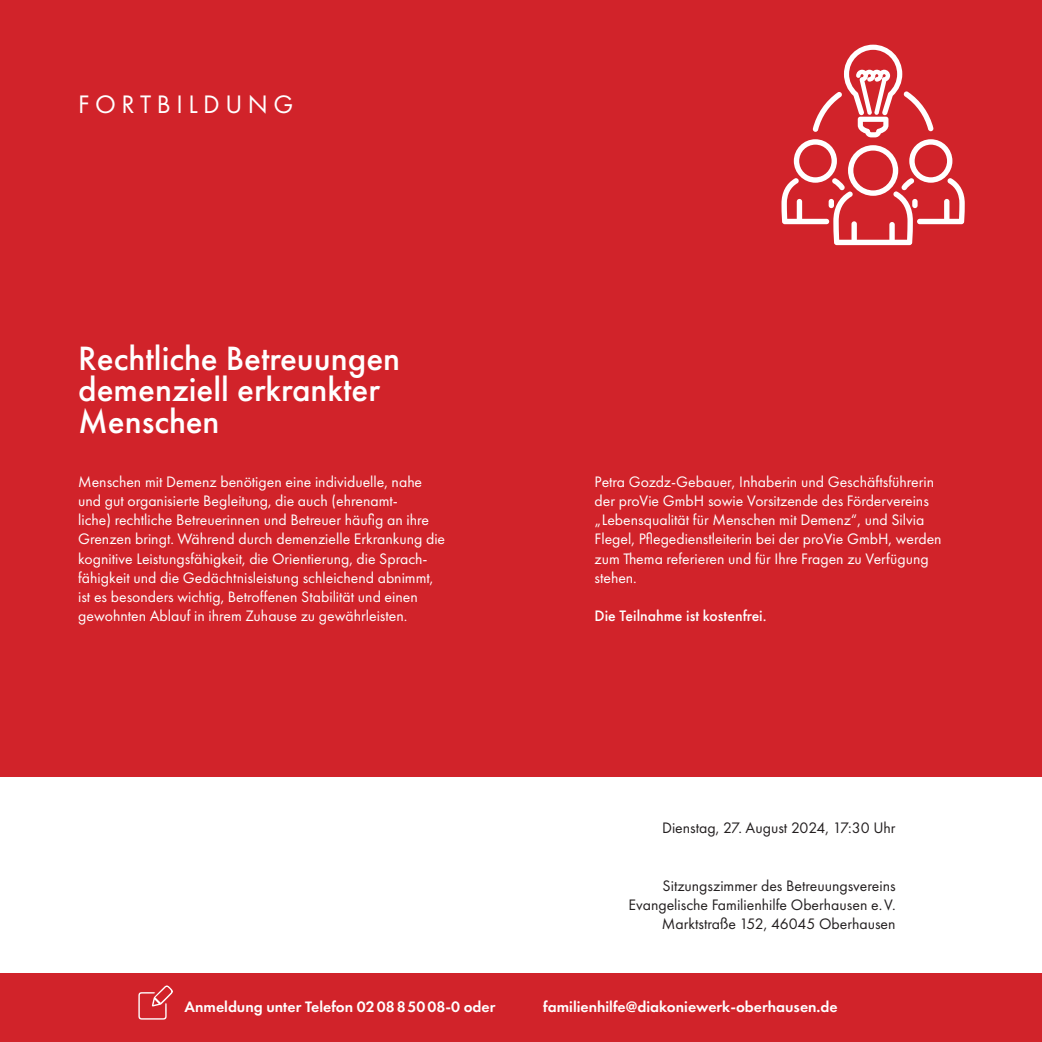
<style>
.page{position:relative;width:1042px;height:1042px;background:#fff}
.page>*{position:absolute;margin:0;border:0;box-sizing:border-box;transform-origin:0 0}
.t1{font:500 35px/31.5px "Futura PT";color:#fff}
.t2{font:26.25px "Futura PT";letter-spacing:.21em;color:#fff}
.t3{font:15.75px/19.2px "Futura PT";color:#fff}
.t4{font:15.75px/19.2px "Futura PT";color:#231f20;text-align:right}
.t5{font:600 15.75px "Futura PT";color:#fff}
.t6{font:500 15.75px "Futura PT";color:#fff}
</style>
<div class="page">
<div style="left:0;top:0;width:1042px;height:776px;background:#d1232a"></div>
<div style="left:0;top:974px;width:1042px;height:68px;background:#d1232a"></div>
<svg style="left:138px;top:985px;width:35px;height:34px"></svg>
<svg style="left:781px;top:45px;width:184px;height:200px"></svg>
<h2 class="t2" style="left:78px;top:88px;width:217px">FORTBILDUNG</h2>
<h1 class="t1" style="left:78px;top:342px;width:324px">Rechtliche Betreuungen demenziell erkrankter<br>Menschen</h1>
<p class="t3" style="left:78px;top:472px;width:368px">Menschen mit Demenz benötigen eine individuelle, nahe und gut organisierte Begleitung, die auch (ehrenamt-<br>liche) rechtliche Betreuerinnen und Betreuer häufig an ihre Grenzen bringt. Während durch demenzielle Erkrankung die kognitive Leistungsfähigkeit, die Orientierung, die Sprach&shy;fähigkeit und die Gedächtnisleistung schleichend abnimmt, ist es besonders wichtig, Betroffenen Stabilität und einen gewohnten Ablauf in ihrem Zuhause zu gewährleisten.</p>
<p class="t3" style="left:594px;top:472px;width:348px">Petra Gozdz-Gebauer, Inhaberin und Geschäftsführerin der proVie GmbH sowie Vorsitzende des Fördervereins „Lebensqualität für Menschen mit Demenz“, und Silvia Flegel, Pflegedienstleiterin bei der proVie GmbH, werden zum Thema referieren und für Ihre Fragen zu Verfügung stehen.</p>
<p class="t6" style="left:594px;top:606px;width:173px">Die Teilnahme ist kostenfrei.</p>
<p class="t4" style="left:662px;top:818px;width:235px">Dienstag, 27. August 2024, 17:30 Uhr</p>
<p class="t4" style="left:628px;top:876px;width:269px">Sitzungszimmer des Betreuungsvereins<br>Evangelische Familienhilfe Oberhausen e.V.<br>Marktstraße 152, 46045 Oberhausen</p>
<p class="t5" style="left:185px;top:996px;width:312px">Anmeldung unter Telefon 020885008-0 oder</p>
<p class="t5" style="left:543px;top:996px;width:296px">familienhilfe@diakoniewerk-oberhausen.de</p>
</div>
